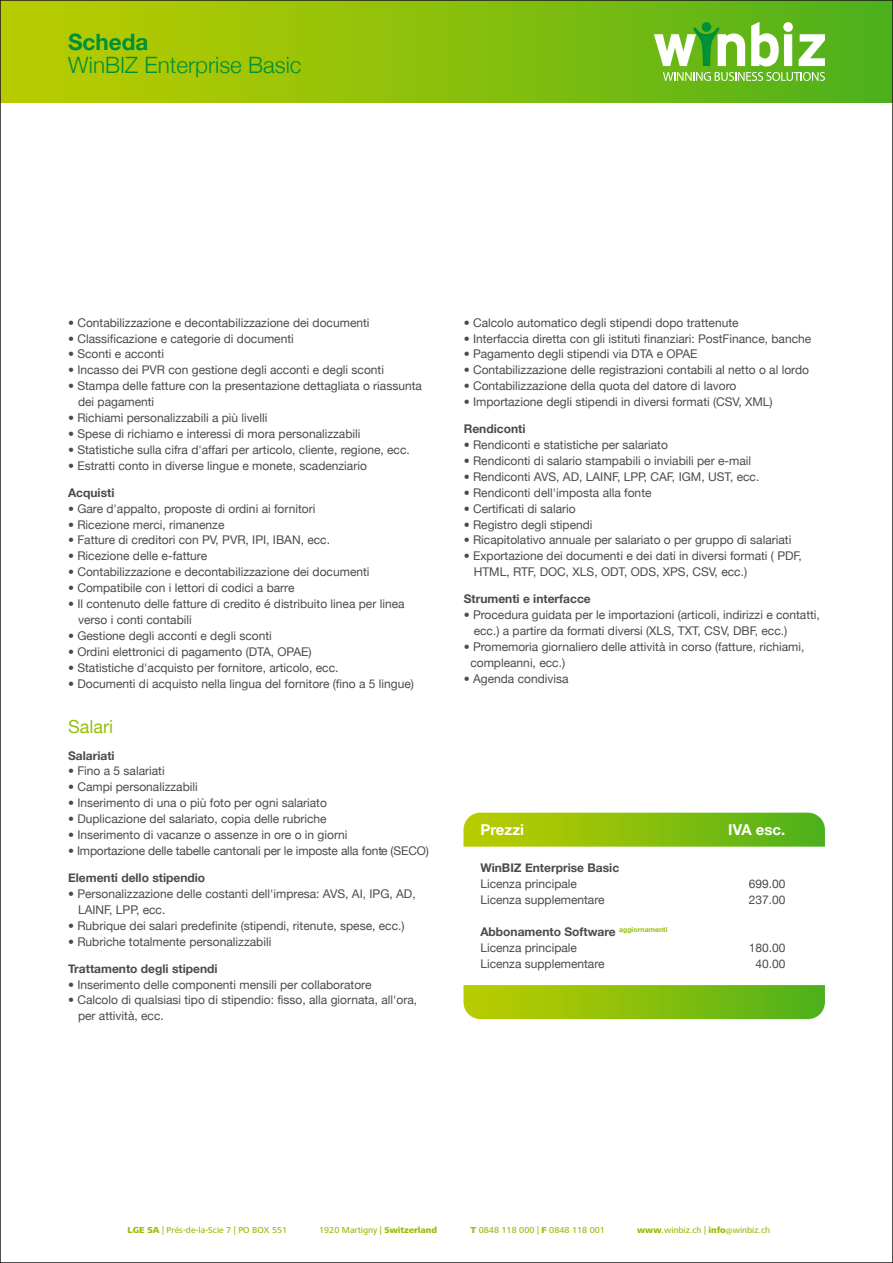
<style>
.page{position:relative;width:893px;height:1263px;background:#fff}
.page>*{position:absolute;margin:0;border:0;box-sizing:border-box;transform-origin:0 0}
.t1{font:300 22.5px/22.5px "Helvetica Neue";color:#009036}
.t2{font:18px "Helvetica Neue";color:#97be0d}
.t3{font:700 15px "Helvetica Neue";color:#fff}
.t4{font:12px/15.9px "Helvetica Neue";color:#4b4b4d}
.t5{font:700 12px "Helvetica Neue";color:#4b4b4d}
.t6{font:500 9px "Frutiger Next LT";color:#97be0d}
.s1{font-weight:700}
.s2{font-weight:800}
</style>
<div class="page">
<div style="left:0;top:0;width:893px;height:102px;background:linear-gradient(to right,#bfcd00,#50b11b)"></div>
<svg style="left:654px;top:22px;width:171px;height:59px"></svg>
<svg style="left:463px;top:813px;width:362px;height:34px;background:#89c011"></svg>
<svg style="left:463px;top:985px;width:362px;height:34px;background:#89bf10"></svg>
<p class="t1" style="left:68px;top:31px;width:235px"><span class="s1">Scheda<br></span>WinBIZ Enterprise Basic</p>
<p class="t4" style="left:68px;top:314px;width:303px">• Contabilizzazione e decontabilizzazione dei documenti</p>
<p class="t4" style="left:68px;top:330px;width:227px">• Classificazione e categorie di documenti</p>
<p class="t4" style="left:68px;top:346px;width:98px">• Sconti e acconti</p>
<p class="t4" style="left:68px;top:362px;width:318px">• Incasso dei PVR con gestione degli acconti e degli sconti</p>
<p class="t4" style="left:78px;top:378px;width:345px;text-indent:-10px">• Stampa delle fatture con la presentazione dettagliata o riassunta dei pagamenti</p>
<p class="t4" style="left:68px;top:410px;width:201px">• Richiami personalizzabili a più livelli</p>
<p class="t4" style="left:68px;top:426px;width:294px">• Spese di richiamo e interessi di mora personalizzabili</p>
<p class="t4" style="left:68px;top:441px;width:343px">• Statistiche sulla cifra d'affari per articolo, cliente, regione, ecc.</p>
<p class="t4" style="left:68px;top:457px;width:300px">• Estratti conto in diverse lingue e monete, scadenziario</p>
<p class="t5" style="left:68px;top:485px;width:48px">Acquisti</p>
<p class="t4" style="left:68px;top:500px;width:249px">• Gare d'appalto, proposte di ordini ai fornitori</p>
<p class="t4" style="left:68px;top:516px;width:158px">• Ricezione merci, rimanenze</p>
<p class="t4" style="left:68px;top:532px;width:264px">• Fatture di creditori con PV, PVR, IPI, IBAN, ecc.</p>
<p class="t4" style="left:68px;top:548px;width:141px">• Ricezione delle e-fatture</p>
<p class="t4" style="left:68px;top:564px;width:303px">• Contabilizzazione e decontabilizzazione dei documenti</p>
<p class="t4" style="left:68px;top:580px;width:228px">• Compatibile con i lettori di codici a barre</p>
<p class="t4" style="left:78px;top:596px;width:328px;text-indent:-10px">• Il contenuto delle fatture di credito é distribuito linea per linea verso i conti contabili</p>
<p class="t4" style="left:68px;top:627px;width:205px">• Gestione degli acconti e degli sconti</p>
<p class="t4" style="left:68px;top:643px;width:245px">• Ordini elettronici di pagamento (DTA, OPAE)</p>
<p class="t4" style="left:68px;top:659px;width:272px">• Statistiche d'acquisto per fornitore, articolo, ecc.</p>
<p class="t4" style="left:68px;top:675px;width:347px">• Documenti di acquisto nella lingua del fornitore (fino a 5 lingue)</p>
<p class="t2" style="left:68px;top:715px;width:46px">Salari</p>
<p class="t5" style="left:68px;top:748px;width:48px">Salariati</p>
<p class="t4" style="left:68px;top:763px;width:98px">• Fino a 5 salariati</p>
<p class="t4" style="left:68px;top:779px;width:131px">• Campi personalizzabili</p>
<p class="t4" style="left:68px;top:795px;width:260px">• Inserimento di una o più foto per ogni salariato</p>
<p class="t4" style="left:68px;top:811px;width:260px">• Duplicazione del salariato, copia delle rubriche</p>
<p class="t4" style="left:68px;top:827px;width:281px">• Inserimento di vacanze o assenze in ore o in giorni</p>
<p class="t4" style="left:68px;top:843px;width:362px">• Importazione delle tabelle cantonali per le imposte alla fonte (SECO)</p>
<p class="t5" style="left:68px;top:870px;width:139px">Elementi dello stipendio</p>
<p class="t4" style="left:78px;top:885px;width:339px;text-indent:-10px">• Personalizzazione delle costanti dell'impresa: AVS, AI, IPG, AD,<br>LAINF, LPP, ecc.</p>
<p class="t4" style="left:68px;top:917px;width:338px">• Rubrique dei salari predefinite (stipendi, ritenute, spese, ecc.)</p>
<p class="t4" style="left:68px;top:933px;width:205px">• Rubriche totalmente personalizzabili</p>
<p class="t5" style="left:68px;top:961px;width:151px">Trattamento degli stipendi</p>
<p class="t4" style="left:68px;top:976px;width:305px">• Inserimento delle componenti mensili per collaboratore</p>
<p class="t4" style="left:78px;top:992px;width:341px;text-indent:-10px">• Calcolo di qualsiasi tipo di stipendio: fisso, alla giornata, all'ora, per attività, ecc.</p>
<p class="t4" style="left:464px;top:314px;width:276px">• Calcolo automatico degli stipendi dopo trattenute</p>
<p class="t4" style="left:464px;top:330px;width:349px">• Interfaccia diretta con gli istituti finanziari: PostFinance, banche</p>
<p class="t4" style="left:464px;top:346px;width:235px">• Pagamento degli stipendi via DTA e OPAE</p>
<p class="t4" style="left:464px;top:362px;width:347px">• Contabilizzazione delle registrazioni contabili al netto o al lordo</p>
<p class="t4" style="left:464px;top:378px;width:274px">• Contabilizzazione della quota del datore di lavoro</p>
<p class="t4" style="left:464px;top:394px;width:310px">• Importazione degli stipendi in diversi formati (CSV, XML)</p>
<p class="t5" style="left:464px;top:421px;width:63px">Rendiconti</p>
<p class="t4" style="left:464px;top:437px;width:206px">• Rendiconti e statistiche per salariato</p>
<p class="t4" style="left:464px;top:453px;width:289px">• Rendiconti di salario stampabili o inviabili per e-mail</p>
<p class="t4" style="left:464px;top:468px;width:297px">• Rendiconti AVS, AD, LAINF, LPP, CAF, IGM, UST, ecc.</p>
<p class="t4" style="left:464px;top:484px;width:189px">• Rendiconti dell'imposta alla fonte</p>
<p class="t4" style="left:464px;top:500px;width:113px">• Certificati di salario</p>
<p class="t4" style="left:464px;top:516px;width:130px">• Registro degli stipendi</p>
<p class="t4" style="left:464px;top:532px;width:329px">• Ricapitolativo annuale per salariato o per gruppo di salariati</p>
<p class="t4" style="left:474px;top:548px;width:330px;text-indent:-10px">• Exportazione dei documenti e dei dati in diversi formati ( PDF,<br>HTML, RTF, DOC, XLS, ODT, ODS, XPS, CSV, ecc.)</p>
<p class="t5" style="left:464px;top:591px;width:129px">Strumenti e interfacce</p>
<p class="t4" style="left:474px;top:607px;width:348px;text-indent:-10px">• Procedura guidata per le importazioni (articoli, indirizzi e contatti, ecc.) a partire da formati diversi (XLS, TXT, CSV, DBF, ecc.)</p>
<p class="t4" style="left:470px;top:639px;width:336px;text-indent:-7px">• Promemoria giornaliero delle attività in corso (fatture, richiami, compleanni, ecc.)</p>
<p class="t4" style="left:464px;top:670px;width:106px">• Agenda condivisa</p>
<p class="t3" style="left:480px;top:820px;width:45px">Prezzi</p>
<p class="t4" style="left:480px;top:860px;width:140px"><span class="s1">WinBIZ Enterprise Basic<br></span>Licenza principale<br>Licenza supplementare</p>
<p class="t4" style="left:480px;top:924px;width:189px"><span class="s1">Abbonamento Software</span> <sup>aggiornamenti<br></sup>Licenza principale<br>Licenza supplementare</p>
<p class="t3" style="left:728px;top:820px;width:59px">IVA esc.</p>
<p class="t4" style="left:749px;top:876px;width:38px">699.00<br>237.00</p>
<p class="t4" style="left:749px;top:939px;width:38px;text-align:center">180.00<br>40.00</p>
<p class="t6" style="left:128px;top:1225px;width:161px"><span class="s2">LGE SA</span> | Prés-de-la-Scie 7 | PO BOX 551</p>
<p class="t6" style="left:319px;top:1225px;width:119px">1920 Martigny | <span class="s2">Switzerland</span></p>
<p class="t6" style="left:470px;top:1225px;width:136px"><span class="s2">T</span> 0848 118 000 | <span class="s2">F</span> 0848 118 001</p>
<p class="t6" style="left:637px;top:1225px;width:134px"><span class="s2">www</span>.winbiz.ch | <span class="s2">info</span>@winbiz.ch</p>
</div>
